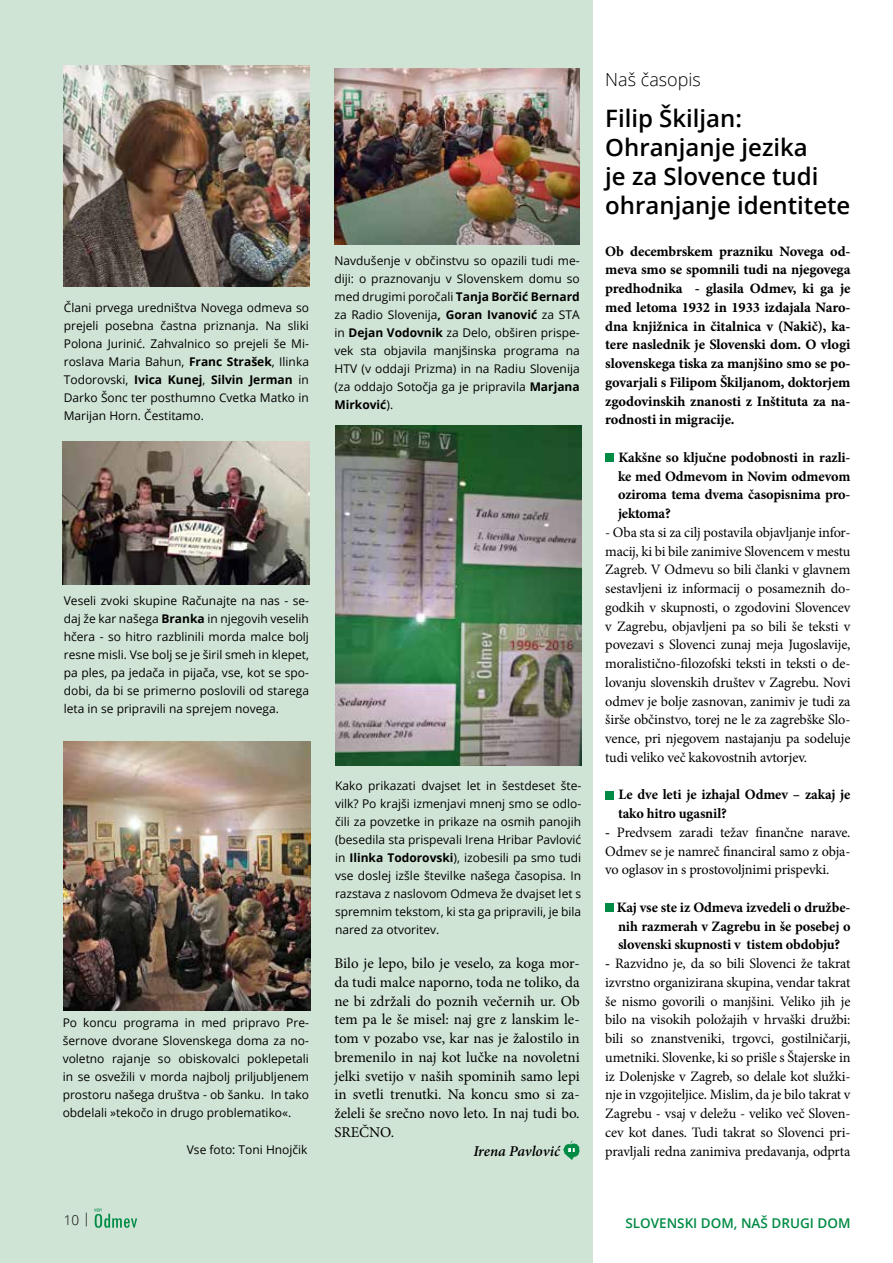
<style>
.page{position:relative;width:893px;height:1263px;background:#fff}
.page>*{position:absolute;margin:0;border:0;box-sizing:border-box;transform-origin:0 0}
.t1{font:600 24px/28.8px "Open Sans";color:#000}
.t2{font:300 18px "Open Sans";color:#000}
.t3{font:15px/18.8px "Minion Pro";color:#000;text-align:justify}
.t4{font:italic 600 15px "Minion Pro";letter-spacing:-.005em;color:#000}
.t5{font:14.4px/18.8px "Minion Pro";letter-spacing:-.01em;color:#000;text-align:justify}
.t6{font:14.4px/18.8px "Minion Pro Bold Capt";letter-spacing:-.01em;color:#000;text-align:justify}
.t7{font:700 14.4px/18.8px "Minion Pro";letter-spacing:-.01em;color:#000;text-align:justify}
.t8{font:600 13.5px "Open Sans";color:#008b44}
.t9{font:300 13.5px "Open Sans";color:#000}
.t10{font:12px/18px "Open Sans";color:#000;text-align:justify}
.s1{font-weight:700}
</style>
<div class="page">
<div style="left:0;top:0;width:592px;height:1263px;background:#d0e4d6"></div>
<svg style="left:95px;top:1208px;width:42px;height:20px"></svg>
<svg style="left:563px;top:1141px;width:17px;height:19px"></svg>
<div style="left:605px;top:453px;width:9px;height:9px;background:#008b44"></div>
<div style="left:605px;top:791px;width:9px;height:8px;background:#008b44"></div>
<div style="left:605px;top:903px;width:9px;height:9px;background:#008b44"></div>
<img style="left:335px;top:425px;width:246px;height:341px">
<img style="left:64px;top:66px;width:245px;height:220px">
<img style="left:334px;top:68px;width:246px;height:177px">
<img style="left:63px;top:442px;width:246px;height:143px">
<img style="left:64px;top:742px;width:246px;height:268px">
<p class="t10" style="left:64px;top:298px;width:247px">Člani prvega uredništva Novega odmeva so prejeli posebna častna priznanja. Na sliki Polona Jurinić. Zahvalnico so prejeli še Mi&shy;roslava Maria Bahun, <span class="s1">Franc Strašek</span>, Ilinka Todorovski, <span class="s1">Ivica Kunej</span>, <span class="s1">Silvin Jerman</span> in Darko Šonc ter posthumno Cvetka Matko in Marijan Horn. Čestitamo.</p>
<p class="t10" style="left:64px;top:591px;width:247px">Veseli zvoki skupine Računajte na nas - se&shy;daj že kar našega <span class="s1">Branka</span> in njegovih veselih hčera - so hitro razblinili morda malce bolj resne misli. Vse bolj se je širil smeh in klepet, pa ples, pa jedača in pijača, vse, kot se spo&shy;dobi, da bi se primerno poslovili od starega leta in se pripravili na sprejem novega.</p>
<p class="t10" style="left:63px;top:1013px;width:248px">Po koncu programa in med pripravo Pre&shy;šernove dvorane Slovenskega doma za no&shy;voletno rajanje so obiskovalci poklepetali in se osvežili v morda najbolj priljubljenem prostoru našega društva - ob šanku. In tako obdelali »tekočo in drugo problematiko«.</p>
<p class="t10" style="left:187px;top:1140px;width:122px">Vse foto: Toni Hnojčik</p>
<p class="t10" style="left:334px;top:251px;width:247px">Navdušenje v občinstvu so opazili tudi me&shy;diji: o praznovanju v Slovenskem domu so med drugimi poročali <span class="s1">Tanja Borčić Bernard </span>za Radio Slovenija<span class="s1">, Goran Ivanović</span> za STA in <span class="s1">Dejan Vodovnik</span> za Delo, obširen prispe&shy;vek sta objavila manjšinska programa na HTV (v oddaji Prizma) in na Radiu Slovenija (za oddajo Sotočja ga je pripravila <span class="s1">Marjana Mirković</span>).</p>
<p class="t10" style="left:335px;top:776px;width:248px">Kako prikazati dvajset let in šestdeset šte&shy;vilk? Po krajši izmenjavi mnenj smo se odlo&shy;čili za povzetke in prikaze na osmih panojih (besedila sta prispevali Irena Hribar Pavlović in <span class="s1">Ilinka Todorovski</span>), izobesili pa smo tudi vse doslej izšle številke našega časopisa. In razstava z naslovom Odmeva že dvajset let s spremnim tekstom, ki sta ga pripravili, je bila nared za otvoritev.</p>
<p class="t3" style="left:334px;top:954px;width:247px">Bilo je lepo, bilo je veselo, za koga mor&shy;da tudi malce naporno, toda ne toliko, da ne bi zdržali do poznih večernih ur. Ob tem pa le še misel: naj gre z lanskim le&shy;tom v pozabo vse, kar nas je žalostilo in bremenilo in naj kot lučke na novoletni jelki svetijo v naših spominih samo lepi in svetli trenutki. Na koncu smo si za&shy;želeli še srečno novo leto. In naj tudi bo.<br>SREČNO.</p>
<p class="t4" style="left:473px;top:1140px;width:88px">Irena Pavlović</p>
<h2 class="t2" style="left:605px;top:67px;width:97px">Naš časopis</h2>
<h1 class="t1" style="left:605px;top:104px;width:247px">Filip Škiljan:<br>Ohranjanje jezika<br>je za Slovence tudi ohranjanje identitete</h1>
<p class="t6" style="left:605px;top:242px;width:247px">Ob decembrskem prazniku Novega od&shy;meva smo se spomnili tudi na njegovega predhodnika - glasila Odmev, ki ga je med letoma 1932 in 1933 izdajala Naro&shy;dna knjižnica in čitalnica v (Nakič), ka&shy;tere naslednik je Slovenski dom. O vlogi slovenskega tiska za manjšino smo se po&shy;govarjali s Filipom Škiljanom, doktorjem zgodovinskih znanosti z Inštituta za na&shy;rodnosti in migracije.</p>
<p class="t7" style="left:618px;top:448px;width:234px">Kakšne so ključne podobnosti in razli&shy;ke med Odmevom in Novim odmevom oziroma tema dvema časopisnima pro&shy;jektoma?</p>
<p class="t5" style="left:605px;top:523px;width:247px">- Oba sta si za cilj postavila objavljanje infor&shy;macij, ki bi bile zanimive Slovencem v mestu Zagreb. V Odmevu so bili članki v glavnem sestavljeni iz informacij o posameznih do&shy;godkih v skupnosti, o zgodovini Slovencev v Zagrebu, objavljeni pa so bili še teksti v povezavi s Slovenci zunaj meja Jugoslavije, moralistično-filozofski teksti in teksti o de&shy;lovanju slovenskih društev v Zagrebu. Novi odmev je bolje zasnovan, zanimiv je tudi za širše občinstvo, torej ne le za zagrebške Slo&shy;vence, pri njegovem nastajanju pa sodeluje tudi veliko več kakovostnih avtorjev.</p>
<p class="t7" style="left:618px;top:785px;width:234px">Le dve leti je izhajal Odmev – zakaj je tako hitro ugasnil?</p>
<p class="t5" style="left:605px;top:823px;width:247px"><span class="s1">-</span> Predvsem zaradi težav finančne narave.<br>Odmev se je namreč financiral samo z obja&shy;vo oglasov in s prostovoljnimi prispevki.</p>
<p class="t7" style="left:617px;top:898px;width:235px">Kaj vse ste iz Odmeva izvedeli o družbe&shy;nih razmerah v Zagrebu in še posebej o slovenski skupnosti v tistem obdobju?</p>
<p class="t5" style="left:605px;top:954px;width:247px"><span class="s1">-</span> Razvidno je, da so bili Slovenci že takrat izvrstno organizirana skupina, vendar takrat še nismo govorili o manjšini. Veliko jih je bilo na visokih položajih v hrvaški družbi: bili so znanstveniki, trgovci, gostilničarji, umetniki. Slovenke, ki so prišle s Štajerske in iz Dolenjske v Zagreb, so delale kot služki&shy;nje in vzgojiteljice. Mislim, da je bilo takrat v Zagrebu - vsaj v deležu - veliko več Sloven&shy;cev kot danes. Tudi takrat so Slovenci pri&shy;pravljali redna zanimiva predavanja, odprta</p>
<p class="t9" style="left:64px;top:1211px;width:28px">10 |</p>
<p class="t8" style="left:625px;top:1214px;width:214px">Slovenski dom, naš drugi dom</p>
</div>
